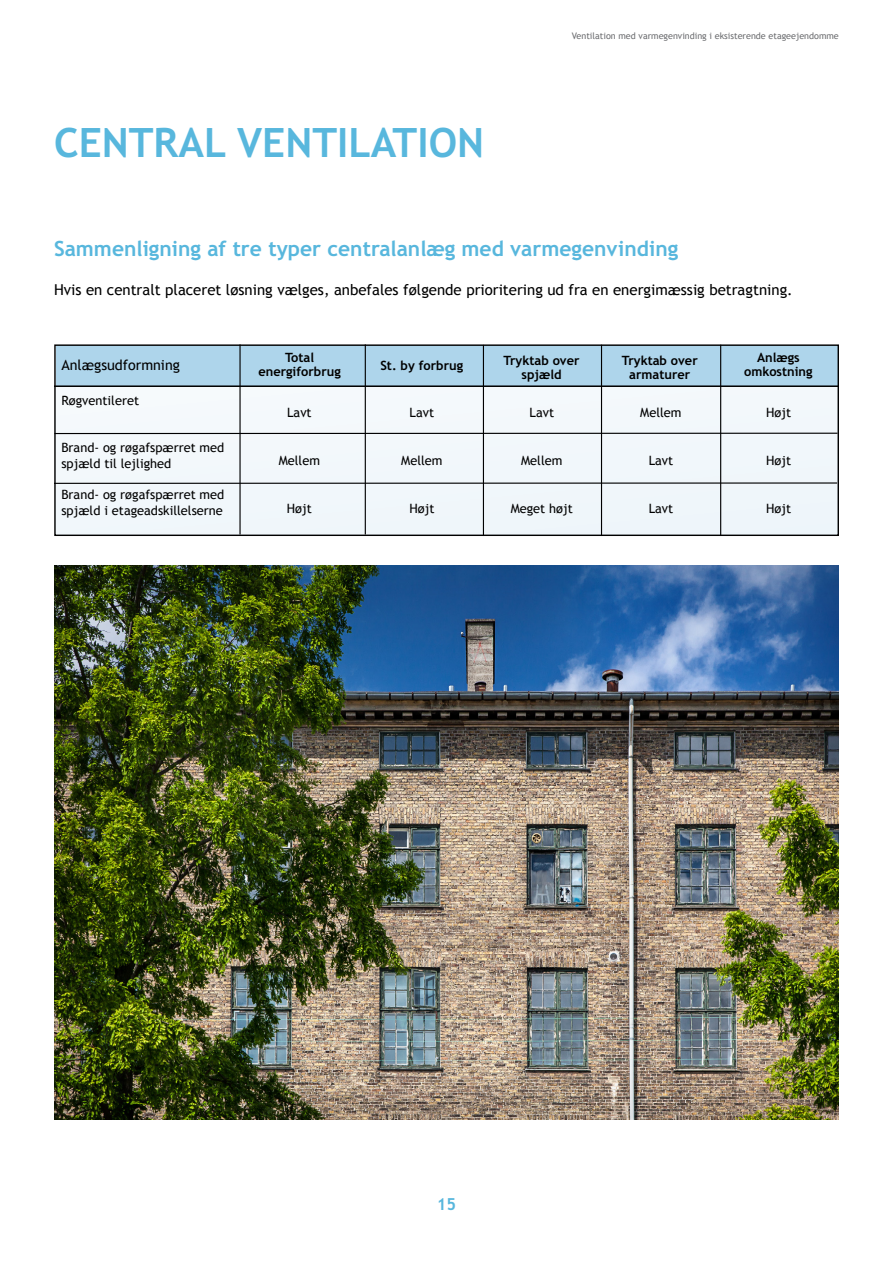
<style>
.page{position:relative;width:893px;height:1263px;background:#fff}
.page>*{position:absolute;margin:0;border:0;box-sizing:border-box;transform-origin:0 0}
.t1{font:700 40.5px "Trebuchet MS";color:#58b7dd}
.t2{font:700 21px "Trebuchet MS";color:#58b7dd}
.t3{font:700 16.5px "Trebuchet MS";color:#58b7dd}
.t4{font:15px "Trebuchet MS";color:#000}
.t5{font:14.25px "Trebuchet MS";color:#000}
.t6{font:12.9px/15.6px "Trebuchet MS";color:#000}
.t7{font:700 12.9px/14.1px "Trebuchet MS";color:#000;text-align:center}
.t8{font:9px "Trebuchet MS";color:#6d6e71}
</style>
<div class="page">
<img style="left:54px;top:566px;width:785px;height:553px">
<div style="left:56px;top:372px;width:781px;height:163px;background:#f2f7fb"></div>
<div style="left:56px;top:345px;width:781px;height:41px;background:#aed5eb"></div>
<hr style="left:239px;top:344px;width:2px;height:190px;background:#000">
<hr style="left:365px;top:344px;width:1px;height:190px;background:#000">
<hr style="left:483px;top:345px;width:1px;height:191px;background:#000">
<hr style="left:601px;top:345px;width:1px;height:191px;background:#000">
<hr style="left:720px;top:345px;width:1px;height:191px;background:#000">
<hr style="left:54px;top:433px;width:783px;height:1px;background:#000">
<hr style="left:54px;top:482px;width:783px;height:2px;background:#000">
<hr style="left:54px;top:385px;width:785px;height:2px;background:#000">
<div style="left:54px;top:344px;width:785px;height:192px;border:1px solid #000"></div>
<p class="t1" style="left:54px;top:118px;width:432px">CENTRAL VENTILATION</p>
<p class="t8" style="left:572px;top:30px;width:268px">Ventilation med varmegenvinding i eksisterende etageejendomme</p>
<p class="t2" style="left:54px;top:235px;width:626px">Sammenligning af tre typer centralanlæg med varmegenvinding</p>
<p class="t4" style="left:54px;top:281px;width:740px">Hvis en centralt placeret løsning vælges, anbefales følgende prioritering ud fra en energimæssig betragtning.</p>
<p class="t5" style="left:61px;top:356px;width:120px">Anlægsudformning</p>
<p class="t6" style="left:61px;top:393px;width:79px">Røgventileret</p>
<p class="t6" style="left:61px;top:440px;width:164px">Brand- og røgafspærret med spjæld til lejlighed</p>
<p class="t6" style="left:61px;top:487px;width:164px">Brand- og røgafspærret med spjæld i etageadskillelserne</p>
<p class="t7" style="left:285px;top:350px;width:31px">Total</p>
<p class="t7" style="left:258px;top:364px;width:84px">energiforbrug</p>
<p class="t7" style="left:380px;top:359px;width:84px">St. by forbrug</p>
<p class="t7" style="left:504px;top:353px;width:77px">Tryktab over spjæld</p>
<p class="t7" style="left:622px;top:353px;width:77px">Tryktab over armaturer</p>
<p class="t7" style="left:757px;top:350px;width:44px">Anlægs</p>
<p class="t7" style="left:744px;top:364px;width:70px">omkostning</p>
<p class="t6" style="left:287px;top:404px;width:26px">Lavt</p>
<p class="t6" style="left:279px;top:453px;width:43px">Mellem</p>
<p class="t6" style="left:287px;top:501px;width:27px">Højt</p>
<p class="t6" style="left:410px;top:404px;width:26px">Lavt</p>
<p class="t6" style="left:401px;top:453px;width:43px">Mellem</p>
<p class="t6" style="left:409px;top:501px;width:27px">Højt</p>
<p class="t6" style="left:529px;top:404px;width:26px">Lavt</p>
<p class="t6" style="left:521px;top:453px;width:43px">Mellem</p>
<p class="t6" style="left:511px;top:501px;width:64px">Meget højt</p>
<p class="t6" style="left:640px;top:404px;width:43px">Mellem</p>
<p class="t6" style="left:649px;top:453px;width:26px">Lavt</p>
<p class="t6" style="left:649px;top:501px;width:26px">Lavt</p>
<p class="t6" style="left:766px;top:404px;width:27px">Højt</p>
<p class="t6" style="left:766px;top:453px;width:27px">Højt</p>
<p class="t6" style="left:766px;top:501px;width:27px">Højt</p>
<p class="t3" style="left:437px;top:1194px;width:21px">15</p>
</div>
